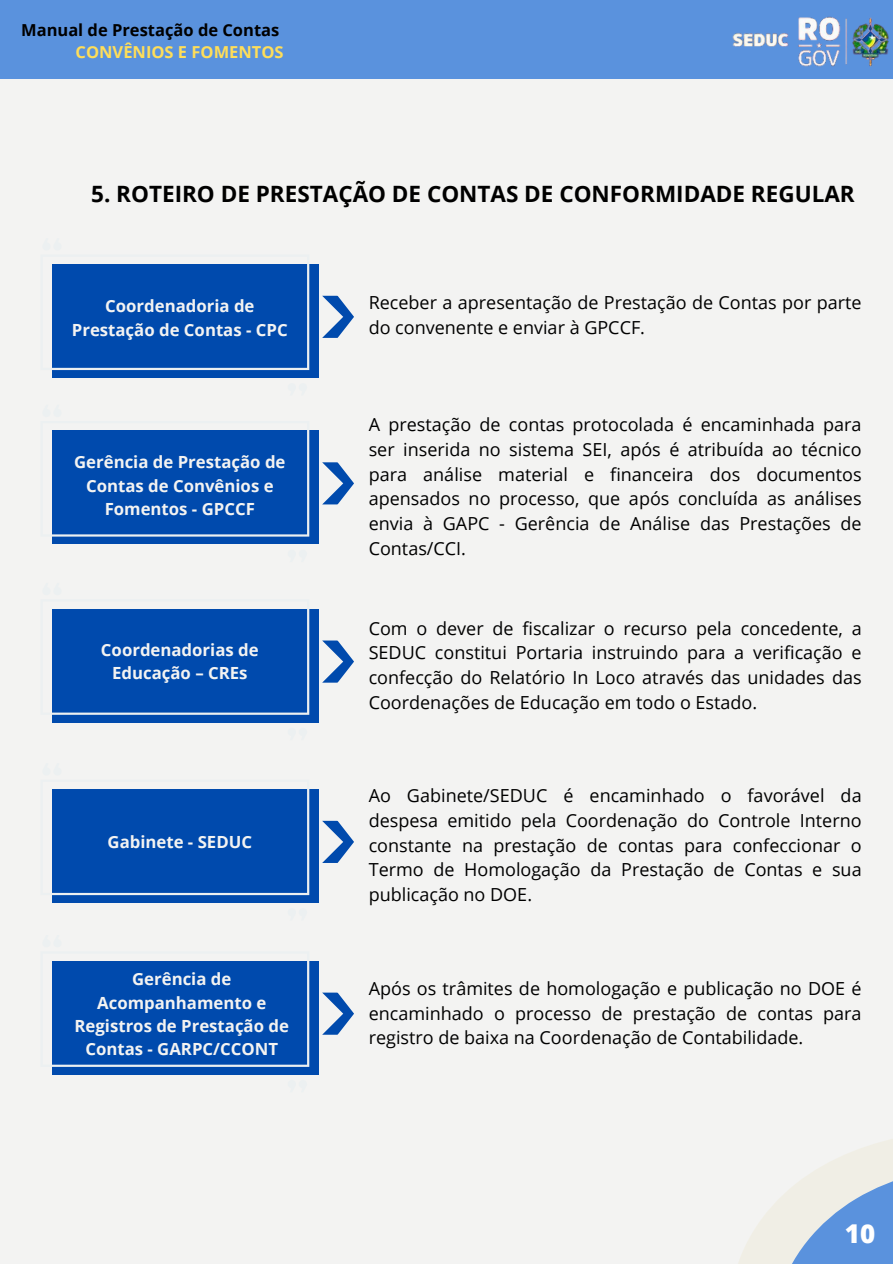
<style>
.page{position:relative;width:893px;height:1264px;background:#fff}
.page>*{position:absolute;margin:0;border:0;box-sizing:border-box;transform-origin:0 0}
.t1{font:800 25.95px "Open Sans";color:#fff}
.t2{font:700 22.5px "Open Sans";color:#000}
.t3{font:18px/24.8px "Open Sans";color:#000;text-align:justify}
.t4{font:700 16.8px/23.4px "Open Sans";color:#f3f3f2;text-align:center}
.t5{font:700 16.5px "Open Sans";color:#000}
.t6{font:700 16.5px "Open Sans";color:#ffde59}
</style>
<div class="page">
<div style="left:0;top:0;width:892px;height:1263px;background:#f3f3f2"></div>
<svg style="left:739px;top:1139px;width:153px;height:124px"></svg>
<div style="left:53px;top:264px;width:266px;height:113px;background:#004aad"></div>
<svg style="left:52px;top:264px;width:257px;height:114px"></svg>
<svg style="left:322px;top:295px;width:32px;height:43px"></svg>
<div style="left:53px;top:431px;width:266px;height:113px;background:#004aad"></div>
<svg style="left:52px;top:430px;width:257px;height:114px"></svg>
<svg style="left:322px;top:462px;width:32px;height:43px"></svg>
<div style="left:53px;top:609px;width:266px;height:113px;background:#004aad"></div>
<svg style="left:52px;top:609px;width:257px;height:114px"></svg>
<svg style="left:322px;top:640px;width:32px;height:43px"></svg>
<div style="left:53px;top:789px;width:266px;height:113px;background:#004aad"></div>
<svg style="left:52px;top:789px;width:257px;height:114px"></svg>
<svg style="left:322px;top:820px;width:32px;height:43px"></svg>
<div style="left:53px;top:961px;width:266px;height:113px;background:#004aad"></div>
<svg style="left:52px;top:961px;width:257px;height:114px"></svg>
<svg style="left:322px;top:992px;width:32px;height:43px"></svg>
<div style="left:0;top:0;width:892px;height:79px;background:#5a92dd"></div>
<img style="left:732px;top:16px;width:157px;height:51px">
<p class="t5" style="left:21px;top:18px;width:260px">Manual de Prestação de Contas</p>
<p class="t6" style="left:76px;top:40px;width:209px">CONVÊNIOS E FOMENTOS</p>
<p class="t2" style="left:91px;top:178px;width:765px">5. ROTEIRO DE PRESTAÇÃO DE CONTAS DE CONFORMIDADE REGULAR</p>
<p class="t4" style="left:72px;top:294px;width:217px">Coordenadoria de<br>Prestação de Contas - CPC</p>
<p class="t3" style="left:368px;top:290px;width:494px">Receber a apresentação de Prestação de Contas por parte do convenente e enviar à GPCCF.</p>
<p class="t4" style="left:74px;top:450px;width:213px">Gerência de Prestação de<br>Contas de Convênios e<br>Fomentos - GPCCF</p>
<p class="t4" style="left:101px;top:637px;width:159px">Coordenadorias de<br>Educação – CREs</p>
<p class="t4" style="left:107px;top:830px;width:146px">Gabinete - SEDUC</p>
<p class="t3" style="left:368px;top:412px;width:494px">A prestação de contas protocolada é encaminhada para ser inserida no sistema SEI, após é atribuída ao técnico para análise material e financeira dos documentos apensados no processo, que após concluída as análises envia à GAPC - Gerência de Análise das Prestações de Contas/CCI.</p>
<p class="t3" style="left:368px;top:615px;width:494px">Com o dever de fiscalizar o recurso pela concedente, a SEDUC constitui Portaria instruindo para a verificação e confecção do Relatório In Loco através das unidades das Coordenações de Educação em todo o Estado.</p>
<p class="t3" style="left:368px;top:782px;width:494px">Ao Gabinete/SEDUC é encaminhado o favorável da despesa emitido pela Coordenação do Controle Interno constante na prestação de contas para confeccionar o Termo de Homologação da Prestação de Contas e sua publicação no DOE.</p>
<p class="t4" style="left:75px;top:967px;width:216px">Gerência de<br>Acompanhamento e<br>Registros de Prestação de<br>Contas - GARPC/CCONT</p>
<p class="t3" style="left:368px;top:975px;width:494px">Após os trâmites de homologação e publicação no DOE é encaminhado o processo de prestação de contas para registro de baixa na Coordenação de Contabilidade.</p>
<p class="t1" style="left:844px;top:1214px;width:32px">10</p>
</div>
